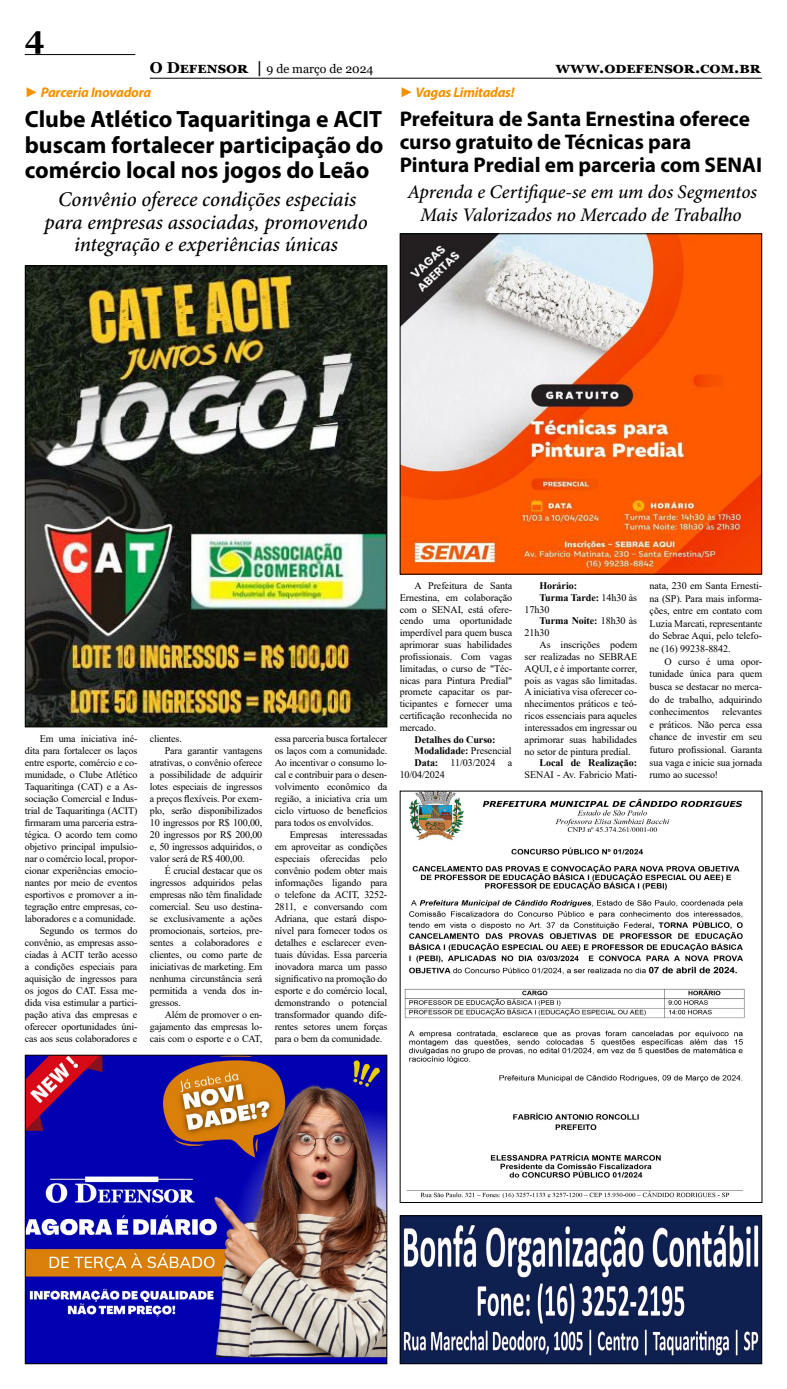
<style>
.page{position:relative;width:787px;height:1389px;background:#fff}
.page>*{position:absolute;margin:0;border:0;box-sizing:border-box;transform-origin:0 0}
.t1{font:700 30.62px "Georgia";color:#000}
.t2{font:700 23.62px/25.4px "Myriad Pro";color:#000;text-align:justify}
.t3{font:700 21.26px/23px "Myriad Pro";color:#000}
.t4{font:italic 500 21px/22.8px "Minion Pro";letter-spacing:-.005em;color:#000;text-align:center}
.t5{font:italic 500 19.25px/22.8px "Minion Pro";letter-spacing:-.005em;color:#000;text-align:center}
.t6{font:700 15.75px "Georgia";color:#000}
.t7{font:italic 700 14px "Myriad Pro";letter-spacing:-.02em;color:#f39200}
.t8{font:12.25px "Georgia";color:#000}
.t9{font:10.06px/12px "Times New Roman";letter-spacing:-.015em;color:#000;text-align:justify}
.t10{font:700 10.06px "Times New Roman";letter-spacing:-.01em;color:#000}
.s1{font-family:"Times New Roman";font-style:normal}
.s2{font-weight:700;font-size:15.75px}
.s3{font-weight:400}
.s4{font-weight:700}
</style>
<div class="page">
<hr style="left:25px;top:54px;width:110px;height:1px;background:#000">
<hr style="left:150px;top:78px;width:611px;height:1px;background:#000">
<img style="left:27px;top:1057px;width:358px;height:305px">
<div style="left:25px;top:1055px;width:362px;height:309px;border:1px solid #000"></div>
<img style="left:401px;top:1217px;width:358px;height:145px">
<div style="left:399px;top:1215px;width:362px;height:149px;border:1px solid #000"></div>
<img style="left:27px;top:267px;width:358px;height:458px">
<img style="left:401px;top:235px;width:358px;height:338px">
<div style="left:399px;top:233px;width:362px;height:342px;border:1px solid #000"></div>
<img style="left:404px;top:793px;width:341px;height:406px">
<h1 class="t1" style="left:25px;top:18px;width:21px">4</h1>
<h3 class="t7" style="left:25px;top:83px;width:128px"><span class="s1">►</span> Parceria Inovadora</h3>
<h3 class="t7" style="left:399px;top:83px;width:116px"><span class="s1">►</span> Vagas Limitadas!</h3>
<h2 class="t2" style="left:25px;top:106px;width:360px">Clube Atlético Taquaritinga e ACIT buscam fortalecer participação do comércio local nos jogos do Leão</h2>
<h3 class="t3" style="left:399px;top:106px;width:364px">Prefeitura de Santa Ernestina oferece curso gratuito de Técnicas para<br>Pintura Predial em parceria com SENAI</h3>
<h3 class="t4" style="left:44px;top:188px;width:324px">Convênio oferece condições especiais para empresas associadas, promovendo integração e experiências únicas</h3>
<h3 class="t5" style="left:407px;top:180px;width:351px">Aprenda e Certifique-se em um dos Segmentos<br>Mais Valorizados no Mercado de Trabalho</h3>
<p class="t8" style="left:150px;top:61px;width:225px"><span class="s2">O Defensor |</span> 9 de março de 2024</p>
<h3 class="t6" style="left:555px;top:58px;width:207px">www.odefensor.com.br</h3>
<p class="t9" style="left:25px;top:732px;width:114px;text-align:right">Em uma iniciativa iné&shy;dita para fortalecer os laços entre esporte, comércio e co&shy;munidade, o Clube Atlético<br>Taquaritinga (CAT) e a As&shy;sociação Comercial e Indus&shy;trial de Taquaritinga (ACIT) firmaram uma parceria estra&shy;tégica. O acordo tem como objetivo principal impulsio&shy;nar o comércio local, propor&shy;cionar experiências emocio&shy;nantes por meio de eventos esportivos e promover a in&shy;tegração entre empresas, co&shy;laboradores e a comunidade.<br>Segundo os termos do convênio, as empresas asso&shy;ciadas à ACIT terão acesso a condições especiais para aquisição de ingressos para os jogos do CAT. Essa me&shy;dida visa estimular a partici&shy;pação ativa das empresas e oferecer oportunidades úni&shy;cas aos seus colaboradores e</p>
<p class="t9" style="left:150px;top:732px;width:34px">clientes.</p>
<p class="t9" style="left:165px;top:744px;width:99px">Para garantir vantagens</p>
<p class="t9" style="left:150px;top:756px;width:114px">atrativas, o convênio oferece</p>
<p class="t9" style="left:150px;top:768px;width:114px">a possibilidade de adquirir</p>
<p class="t9" style="left:150px;top:780px;width:114px">lotes especiais de ingressos</p>
<p class="t9" style="left:150px;top:792px;width:114px">a preços flexíveis. Por exem-</p>
<p class="t9" style="left:150px;top:804px;width:114px">plo, serão disponibilizados</p>
<p class="t9" style="left:150px;top:816px;width:114px">10 ingressos por R$ 100,00,</p>
<p class="t9" style="left:150px;top:828px;width:114px">20 ingressos por R$ 200,00</p>
<p class="t9" style="left:150px;top:840px;width:114px">e, 50 ingressos adquiridos, o</p>
<p class="t9" style="left:150px;top:852px;width:96px">valor será de R$ 400,00.</p>
<p class="t9" style="left:165px;top:864px;width:99px">É crucial destacar que os</p>
<p class="t9" style="left:150px;top:876px;width:114px">ingressos adquiridos pelas</p>
<p class="t9" style="left:150px;top:888px;width:114px">empresas não têm finalidade</p>
<p class="t9" style="left:150px;top:900px;width:114px">comercial. Seu uso destina-</p>
<p class="t9" style="left:150px;top:912px;width:114px">se exclusivamente a ações</p>
<p class="t9" style="left:150px;top:925px;width:114px">promocionais, sorteios, pre-</p>
<p class="t9" style="left:150px;top:937px;width:114px">sentes a colaboradores e</p>
<p class="t9" style="left:150px;top:949px;width:114px">clientes, ou como parte de</p>
<p class="t9" style="left:150px;top:961px;width:114px">iniciativas de marketing. Em</p>
<p class="t9" style="left:150px;top:973px;width:114px">nenhuma circunstância será</p>
<p class="t9" style="left:150px;top:985px;width:114px">permitida a venda dos in-</p>
<p class="t9" style="left:150px;top:997px;width:33px">gressos.</p>
<p class="t9" style="left:165px;top:1009px;width:99px">Além de promover o en-</p>
<p class="t9" style="left:150px;top:1021px;width:114px">gajamento das empresas lo-</p>
<p class="t9" style="left:150px;top:1033px;width:114px">cais com o esporte e o CAT,</p>
<p class="t9" style="left:275px;top:732px;width:114px">essa parceria busca fortalecer os laços com a comunidade.<br>Ao incentivar o consumo lo&shy;cal e contribuir para o desen&shy;volvimento econômico da região, a iniciativa cria um ciclo virtuoso de benefícios para todos os envolvidos.</p>
<p class="t9" style="left:275px;top:828px;width:114px;text-indent:15px">Empresas interessadas em aproveitar as condições especiais oferecidas pelo convênio podem obter mais informações ligando para o telefone da ACIT, 3252- 2811, e conversando com Adriana, que estará dispo&shy;nível para fornecer todos os detalhes e esclarecer even&shy;tuais dúvidas. Essa parceria inovadora marca um passo significativo na promoção do esporte e do comércio local, demonstrando o potencial transformador quando dife&shy;rentes setores unem forças para o bem da comunidade.</p>
<p class="t9" style="left:399px;top:579px;width:114px;text-indent:15px">A Prefeitura de Santa Ernestina, em colaboração com o SENAI, está ofere&shy;cendo uma oportunidade imperdível para quem busca aprimorar suas habilidades profissionais. Com vagas limitadas, o curso de "Téc&shy;nicas para Pintura Predial" promete capacitar os par&shy;ticipantes e fornecer uma certificação reconhecida no mercado.</p>
<p class="t10" style="left:414px;top:732px;width:82px">Detalhes do Curso:</p>
<p class="t10" style="left:414px;top:744px;width:98px">Modalidade: <span class="s3">Presencial</span></p>
<p class="t9" style="left:414px;top:757px;width:99px"><span class="s4">Data:</span> 11/03/2024 a</p>
<p class="t9" style="left:399px;top:768px;width:47px">10/04/2024</p>
<p class="t10" style="left:539px;top:578px;width:39px">Horário:</p>
<p class="t10" style="left:539px;top:590px;width:99px">Turma Tarde: <span class="s3">14h30 às</span></p>
<p class="t9" style="left:524px;top:603px;width:26px">17h30</p>
<p class="t10" style="left:539px;top:614px;width:99px">Turma Noite: <span class="s3">18h30 às</span></p>
<p class="t9" style="left:524px;top:627px;width:26px">21h30</p>
<p class="t9" style="left:539px;top:638px;width:99px">As inscrições podem</p>
<p class="t9" style="left:524px;top:650px;width:114px">ser realizadas no SEBRAE</p>
<p class="t9" style="left:524px;top:662px;width:114px">AQUI, e é importante correr,</p>
<p class="t9" style="left:524px;top:674px;width:114px">pois as vagas são limitadas.</p>
<p class="t9" style="left:524px;top:686px;width:114px">A iniciativa visa oferecer co-</p>
<p class="t9" style="left:524px;top:698px;width:114px">nhecimentos práticos e teó-</p>
<p class="t9" style="left:524px;top:709px;width:114px">ricos essenciais para aqueles</p>
<p class="t9" style="left:524px;top:721px;width:114px">interessados em ingressar ou</p>
<p class="t9" style="left:524px;top:733px;width:114px">aprimorar suas habilidades</p>
<p class="t9" style="left:524px;top:745px;width:107px">no setor de pintura predial.</p>
<p class="t10" style="left:539px;top:756px;width:99px">Local de Realização:</p>
<p class="t9" style="left:524px;top:769px;width:114px">SENAI - Av. Fabricio Mati-</p>
<p class="t9" style="left:649px;top:579px;width:114px;line-height:12.6px">nata, 230 em Santa Ernesti&shy;na (SP). Para mais informa&shy;ções, entre em contato com Luzia Marcati, representante do Sebrae Aqui, pelo telefo&shy;ne (16) 99238-8842.</p>
<p class="t9" style="left:649px;top:655px;width:114px;line-height:12.6px;text-indent:15px">O curso é uma opor&shy;tunidade única para quem busca se destacar no merca&shy;do de trabalho, adquirindo conhecimentos</p>
<p class="t9" style="left:649px;top:705px;width:114px;line-height:12.6px;text-indent:72px">relevantes e práticos. Não perca essa chance de investir em seu futuro profissional. Garanta sua vaga e inicie sua jornada rumo ao sucesso!</p>
</div>
